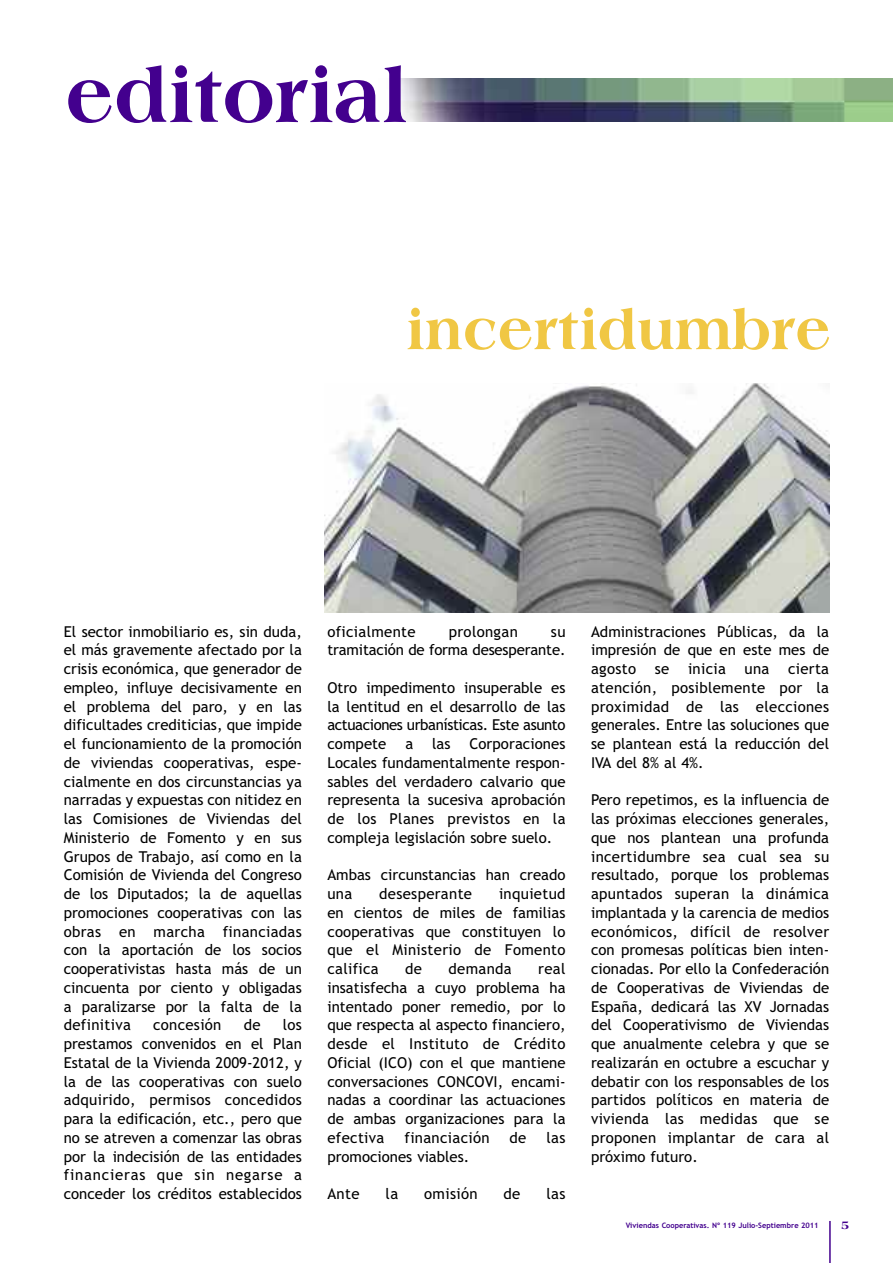
<style>
.page{position:relative;width:893px;height:1263px;background:#fff}
.page>*{position:absolute;margin:0;border:0;box-sizing:border-box;transform-origin:0 0}
.t1{font:800 78px "Americana";color:#43008e}
.t2{font:800 57px "Americana";color:#f0c744}
.t3{font:15px/18.8px "Trebuchet MS";color:#000;text-align:justify}
.t4{font:15px "Trebuchet MS";letter-spacing:.02em;color:#000}
.t5{font:800 12px "Americana";color:#43008e}
.t6{font:700 7.5px "Trebuchet MS";color:#43008e}
</style>
<div class="page">
<img style="left:395px;top:79px;width:498px;height:43px">
<hr style="left:829px;top:1221px;width:2px;height:42px;background:#43008e">
<img style="left:325px;top:383px;width:504px;height:230px">
<h1 class="t1" style="left:65px;top:65px;width:344px">editorial</h1>
<h2 class="t2" style="left:406px;top:308px;width:427px">incertidumbre</h2>
<p class="t3" style="left:64px;top:622px;width:240px">El sector inmobiliario es, sin duda, el más gravemente afectado por la crisis económica, que generador de empleo, influye decisivamente en el problema del paro, y en las dificultades crediticias, que impide el funcionamiento de la promoción de viviendas cooperativas, espe&shy;cialmente en dos circunstancias ya narradas y expuestas con nitidez en las Comisiones de Viviendas del Ministerio de Fomento y en sus Grupos de Trabajo, así como en la Comisión de Vivienda del Congreso de los Diputados; la de aquellas promociones cooperativas con las obras en marcha financiadas con la aportación de los socios cooperativistas hasta más de un cincuenta por ciento y obligadas a paralizarse por la falta de la definitiva</p>
<p class="t4" style="left:153px;top:1016px;width:70px">concesión</p>
<p class="t3" style="left:244px;top:1016px;width:18px">de</p>
<p class="t3" style="left:64px;top:1016px;width:240px;text-indent:219px">los prestamos convenidos en el Plan Estatal de la Vivienda 2009-2012, y la de las cooperativas con suelo adquirido, permisos concedidos para la edificación, etc., pero que no se atreven a comenzar las obras por la indecisión de las entidades financieras que sin negarse a conceder los créditos establecidos</p>
<p class="t4" style="left:327px;top:623px;width:90px">oficialmente</p>
<p class="t4" style="left:449px;top:623px;width:71px">prolongan</p>
<p class="t3" style="left:327px;top:622px;width:240px;text-align:right">su<br>tramitación de forma desesperante.</p>
<p class="t3" style="left:327px;top:678px;width:240px">Otro impedimento insuperable es la lentitud en el desarrollo de las actuaciones urbanísticas. Este asunto compete</p>
<p class="t3" style="left:405px;top:735px;width:9px">a</p>
<p class="t3" style="left:432px;top:735px;width:20px">las</p>
<p class="t3" style="left:327px;top:735px;width:240px;text-indent:142px">Corporaciones Locales fundamentalmente respon&shy;sables del verdadero calvario que representa la sucesiva aprobación de los Planes previstos en la compleja legislación sobre suelo.</p>
<p class="t3" style="left:327px;top:866px;width:240px">Ambas circunstancias han creado una</p>
<p class="t3" style="left:327px;top:885px;width:240px;text-indent:172px">inquietud en cientos de miles de familias cooperativas que constituyen lo que el Ministerio de Fomento califica</p>
<p class="t4" style="left:379px;top:885px;width:94px">desesperante</p>
<p class="t3" style="left:327px;top:960px;width:240px;text-indent:211px">real insatisfecha a cuyo problema ha intentado poner remedio, por lo que respecta al aspecto financiero, desde el Instituto de Crédito Oficial (ICO) con el que mantiene conversaciones CONCOVI, encami&shy;nadas a coordinar las actuaciones de ambas organizaciones para la efectiva</p>
<p class="t3" style="left:405px;top:960px;width:18px">de</p>
<p class="t4" style="left:449px;top:960px;width:65px">demanda</p>
<p class="t4" style="left:404px;top:1129px;width:87px">financiación</p>
<p class="t3" style="left:510px;top:1128px;width:18px">de</p>
<p class="t3" style="left:547px;top:1128px;width:21px">las</p>
<p class="t3" style="left:327px;top:1147px;width:143px">promociones viables.</p>
<p class="t3" style="left:327px;top:1185px;width:34px">Ante</p>
<p class="t3" style="left:386px;top:1185px;width:14px">la</p>
<p class="t4" style="left:424px;top:1185px;width:55px">omisión</p>
<p class="t3" style="left:504px;top:1185px;width:18px">de</p>
<p class="t3" style="left:547px;top:1185px;width:21px">las</p>
<p class="t3" style="left:591px;top:622px;width:240px">Administraciones Públicas, da la impresión de que en este mes de agosto se inicia una cierta atención, posiblemente por la proximidad de las elecciones generales. Entre las soluciones que se plantean está la reducción del IVA del 8% al 4%.</p>
<p class="t3" style="left:591px;top:791px;width:240px">Pero repetimos, es la influencia de las próximas elecciones generales, que nos plantean una profunda incertidumbre sea cual sea su resultado, porque los problemas apuntados superan la dinámica implantada y la carencia de medios económicos, difícil de resolver con promesas políticas bien inten&shy;cionadas. Por ello la Confederación de Cooperativas de Viviendas de España, dedicará las XV Jornadas del Cooperativismo de Viviendas que anualmente celebra y que se realizarán en octubre a escuchar y debatir con los responsables de los partidos políticos en materia de vivienda las medidas que se proponen implantar de cara al próximo futuro.</p>
<p class="t6" style="left:626px;top:1221px;width:195px">Viviendas Cooperativas. Nº 119 Julio-Septiembre 2011</p>
<p class="t5" style="left:841px;top:1220px;width:10px">5</p>
</div>
